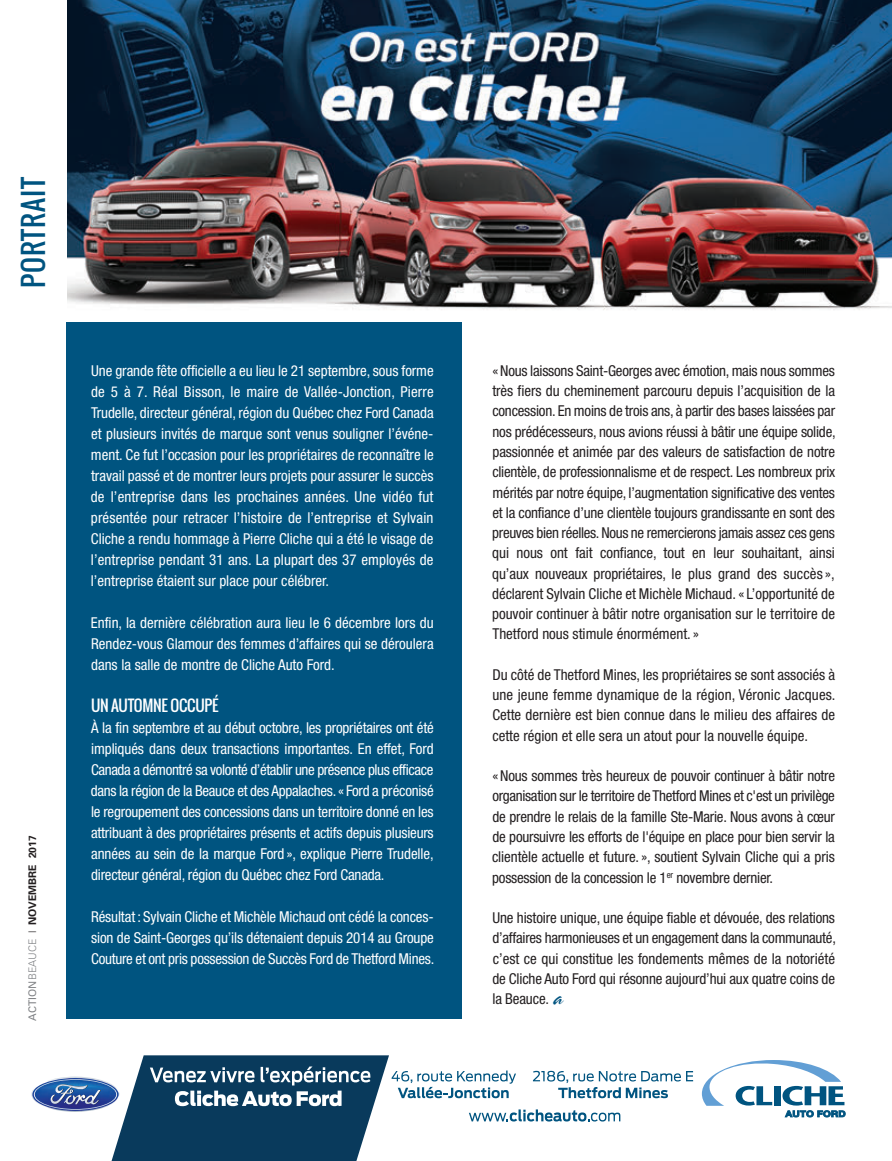
<style>
.page{position:relative;width:892px;height:1161px;background:#fff}
.page>*{position:absolute;margin:0;border:0;box-sizing:border-box;transform-origin:0 0}
.t1{font:27px "Oswald";letter-spacing:.035em;color:#005480}
.t2{font:21px "Spring LP";color:#005480}
.t3{font:condensed 15px/20.2px "Helvetica Neue";color:#231f20;text-align:justify}
.t4{font:condensed 15px/21px "Helvetica Neue";letter-spacing:-.015em;color:#fff;text-align:justify}
.t5{font:700 10.5px "Univers";color:#231f20}
.s1{font-weight:400;color:#808285}
.s2{font-weight:300;color:#808285}
.s3{font-weight:300}
.s4{font-family:"Oswald";font-stretch:normal}
</style>
<div class="page">
<svg style="left:702px;top:1060px;width:143px;height:56px"></svg>
<img style="left:32px;top:1089px;width:2px;height:11px">
<img style="left:34px;top:1080px;width:15px;height:28px">
<svg style="left:49px;top:1055px;width:644px;height:105px"></svg>
<div style="left:67px;top:322px;width:395px;height:696px;background:#005480"></div>
<img style="left:67px;top:0;width:825px;height:310px">
<p class="t1" style="left:20px;top:288px;width:113px;rotate:-90deg">PORtRAIt</p>
<p class="t5" style="left:29px;top:1020px;width:187px;rotate:-90deg"><span class="s1">ACTION</span><span class="s2">BEAUCE</span> <span class="s3">|</span> NOVEMBRE 2017</p>
<p class="t4" style="left:91px;top:361px;width:344px">Une grande fête officielle a eu lieu le 21 septembre, sous forme de 5 à 7. Réal Bisson, le maire de Vallée-Jonction, Pierre Trudelle, directeur général, région du Québec chez Ford Canada et plusieurs invités de marque sont venus souligner l’événe&shy;ment. Ce fut l’occasion pour les propriétaires de reconnaître le travail passé et de montrer leurs projets pour assurer le succès de l’entreprise dans les prochaines années. Une vidéo fut présentée pour retracer l’histoire de l’entreprise et Sylvain Cliche a rendu hommage à Pierre Cliche qui a été le visage de l’entreprise pendant 31 ans. La plupart des 37 employés de l’entreprise étaient sur place pour célébrer.</p>
<p class="t4" style="left:91px;top:613px;width:344px">Enfin, la dernière célébration aura lieu le 6 décembre lors du Rendez-vous Glamour des femmes d’affaires qui se déroulera dans la salle de montre de Cliche Auto Ford.</p>
<p class="t4" style="left:91px;top:697px;width:344px;text-align:left"><span class="s4">UN AUtOMNE OCCUPÉ<br></span>À la fin septembre et au début octobre, les propriétaires ont été impliqués dans deux transactions importantes. En effet, Ford Canada a démontré sa volonté d’établir une présence plus efficace dans la région de la Beauce et des Appalaches. « Ford a préconisé le regroupement des concessions dans un territoire donné en les attribuant à des propriétaires présents et actifs depuis plusieurs années au sein de la marque Ford », explique Pierre Trudelle, directeur général, région du Québec chez Ford Canada.</p>
<p class="t4" style="left:91px;top:907px;width:345px">Résultat : Sylvain Cliche et Michèle Michaud ont cédé la conces&shy;sion de Saint-Georges qu’ils détenaient depuis 2014 au Groupe Couture et ont pris possession de Succès Ford de Thetford Mines.</p>
<p class="t3" style="left:492px;top:362px;width:345px">« Nous laissons Saint-Georges avec émotion, mais nous sommes très fiers du cheminement parcouru depuis l’acquisition de la concession. En moins de trois ans, à partir des bases laissées par nos prédécesseurs, nous avions réussi à bâtir une équipe solide, passionnée et animée par des valeurs de satisfaction de notre clientèle, de professionnalisme et de respect. Les nombreux prix mérités par notre équipe, l’augmentation significative des ventes et la confiance d’une clientèle toujours grandissante en sont des preuves bien réelles. Nous ne remercierons jamais assez ces gens qui nous ont fait confiance, tout en leur souhaitant, ainsi qu’aux nouveaux propriétaires, le plus grand des succès », déclarent Sylvain Cliche et Michèle Michaud. « L’opportunité de pouvoir continuer à bâtir notre organisation sur le territoire de Thetford nous stimule énormément. »</p>
<p class="t3" style="left:492px;top:665px;width:345px">Du côté de Thetford Mines, les propriétaires se sont associés à une jeune femme dynamique de la région, Véronic Jacques.<br>Cette dernière est bien connue dans le milieu des affaires de cette région et elle sera un atout pour la nouvelle équipe.</p>
<p class="t3" style="left:492px;top:767px;width:344px">« Nous sommes très heureux de pouvoir continuer à bâtir notre organisation sur le territoire de Thetford Mines et c'est un privilège de prendre le relais de la famille Ste-Marie. Nous avons à cœur de poursuivre les efforts de l'équipe en place pour bien servir la clientèle actuelle et future. », soutient Sylvain Cliche qui a pris possession de la concession le 1<sup>er</sup> novembre dernier.</p>
<p class="t3" style="left:492px;top:908px;width:345px">Une histoire unique, une équipe fiable et dévouée, des relations d’affaires harmonieuses et un engagement dans la communauté, c’est ce qui constitue les fondements mêmes de la notoriété de Cliche Auto Ford qui résonne aujourd’hui aux quatre coins de la Beauce.</p>
<p class="t2" style="left:554px;top:990px;width:10px">a</p>
</div>
